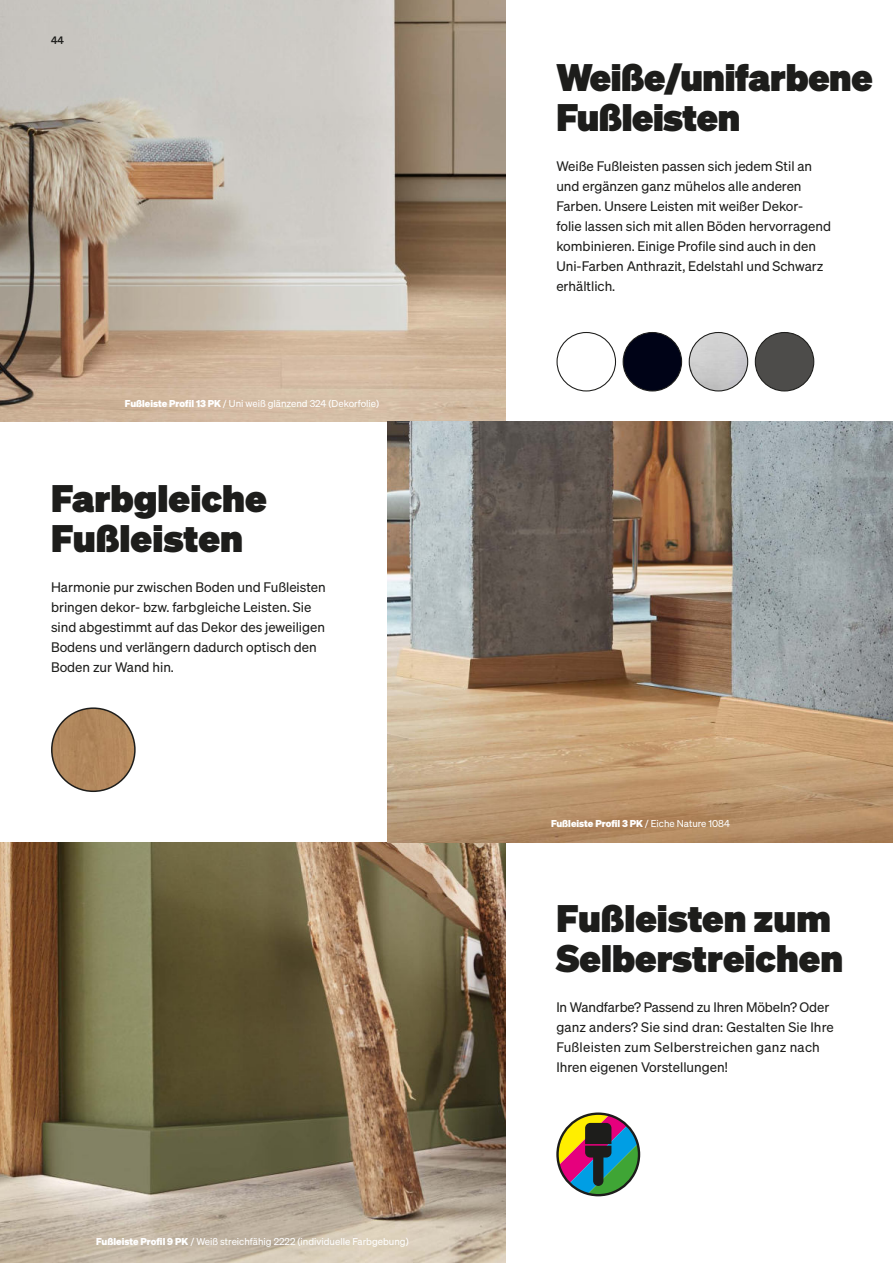
<style>
.page{position:relative;width:893px;height:1263px;background:#fff}
.page>*{position:absolute;margin:0;border:0;box-sizing:border-box;transform-origin:0 0}
.t1{font:37.5px/40px "Sohne Extrafett";color:#1d1d1b}
.t2{font:13.5px/20px "Sohne Buch";color:#1d1d1b}
.t3{font:10.5px "Sohne Kraftig";color:#1d1d1b}
.t4{font:9.75px "Sohne Buch";color:#fff}
.t5{font:700 9.75px "Sohne";color:#fff}
.s1{font-family:"Sohne";font-weight:700}
.s2{font-family:"Sohne Buch";font-weight:400}
</style>
<div class="page">
<img style="left:0;top:0;width:505px;height:421px">
<img style="left:0;top:842px;width:505px;height:421px">
<img style="left:388px;top:421px;width:505px;height:421px">
<img style="left:52px;top:708px;width:83px;height:83px;border-radius:42px">
<div style="left:51px;top:707px;width:85px;height:85px;border:2px solid #1d1d1b;border-radius:50%"></div>
<svg style="left:557px;top:1114px;width:82px;height:81px"></svg>
<div style="left:556px;top:332px;width:60px;height:59px;border:1px solid #1d1d1b;border-radius:50%"></div>
<img style="left:689px;top:332px;width:59px;height:59px;border-radius:29px">
<div style="left:689px;top:332px;width:59px;height:59px;border:1px solid #1d1d1b;border-radius:50%"></div>
<div style="left:623px;top:332px;width:59px;height:59px;background:#000317;border-radius:50%"></div>
<div style="left:623px;top:332px;width:59px;height:59px;border:1px solid #1d1d1b;border-radius:50%"></div>
<div style="left:755px;top:332px;width:59px;height:59px;background:#4d4c4a;border-radius:50%"></div>
<div style="left:755px;top:332px;width:59px;height:59px;border:1px solid #1d1d1b;border-radius:50%"></div>
<p class="t3" style="left:51px;top:37px;width:14px">44</p>
<p class="t4" style="left:125px;top:399px;width:256px"><span class="s1">Fußleiste Profil 13 PK</span> / Uni weiß glänzend 324 (Dekorfolie)</p>
<h1 class="t1" style="left:51px;top:478px;width:217px">Farbgleiche<br>Fußleisten</h1>
<p class="t2" style="left:51px;top:577px;width:276px">Harmonie pur zwischen Boden und Fußleisten bringen dekor- bzw. farbgleiche Leisten. Sie sind abgestimmt auf das Dekor des jeweiligen Bodens und verlängern dadurch optisch den Boden zur Wand hin.</p>
<p class="t4" style="left:96px;top:1236px;width:314px"><span class="s1">Fußleiste Profil 9 PK</span> / Weiß streichfähig 2222 (individuelle Farbgebung)</p>
<h1 class="t1" style="left:556px;top:57px;width:318px">Weiße/unifarbene<br>Fußleisten</h1>
<p class="t2" style="left:556px;top:157px;width:276px">Weiße Fußleisten passen sich jedem Stil an und ergänzen ganz mühelos alle anderen Farben. Unsere Leisten mit weißer Dekor&shy;folie lassen sich mit allen Böden hervorragend kombinieren. Einige Profile sind auch in den Uni-Farben Anthrazit, Edelstahl und Schwarz erhältlich.</p>
<p class="t5" style="left:551px;top:818px;width:180px">Fußleiste Profil 3 PK <span class="s2">/ Eiche Nature 1084</span></p>
<h1 class="t1" style="left:556px;top:898px;width:288px">Fußleisten zum<br>Selberstreichen</h1>
<p class="t2" style="left:556px;top:998px;width:279px">In Wandfarbe? Passend zu Ihren Möbeln? Oder ganz anders? Sie sind dran: Gestalten Sie Ihre Fußleisten zum Selberstreichen ganz nach Ihren eigenen Vorstellungen!</p>
</div>
